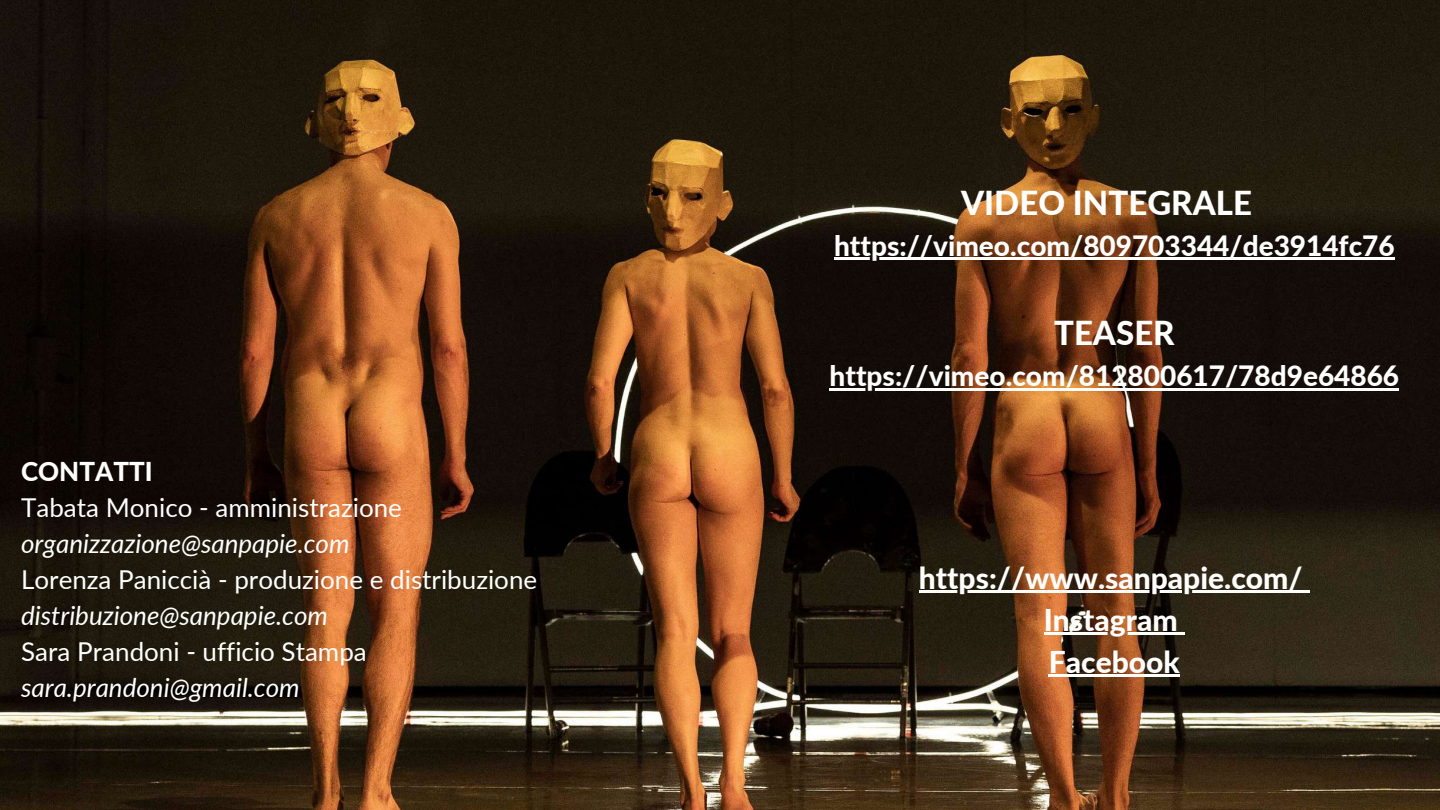
<style>
.page{position:relative;width:1440px;height:810px;background:#fff}
.page>*{position:absolute;margin:0;border:0;box-sizing:border-box;transform-origin:0 0}
.t1{font:800 33px "Lato";color:#fffffe}
.t2{font:800 30px/42px "Lato";color:#fffffe;text-align:center}
.t3{font:800 28px "Lato";color:#fffffe}
.t4{font:26px "Lato";color:#fffffe}
.t5{font:italic 26px "Lato";color:#fffffe}
.t6{font:800 26px "Lato";color:#fffffe}
</style>
<div class="page">
<img style="left:0;top:0;width:1440px;height:810px">
<hr style="left:834px;top:257px;width:561px;height:3px;background:#fffffe">
<hr style="left:830px;top:388px;width:569px;height:2px;background:#fffffe">
<hr style="left:919px;top:590px;width:384px;height:3px;background:#fffffe">
<svg style="left:1303px;top:590px;width:7px;height:3px"></svg>
<hr style="left:1044px;top:632px;width:134px;height:3px;background:#fffffe">
<svg style="left:1178px;top:632px;width:7px;height:3px"></svg>
<hr style="left:1049px;top:674px;width:131px;height:3px;background:#fffffe">
<p class="t6" style="left:21px;top:455px;width:133px">CONTATTI</p>
<p class="t4" style="left:21px;top:491px;width:382px">Tabata Monico - amministrazione</p>
<p class="t5" style="left:21px;top:527px;width:330px">organizzazione@sanpapie.com</p>
<p class="t4" style="left:21px;top:563px;width:518px">Lorenza Paniccià - produzione e distribuzione</p>
<p class="t5" style="left:21px;top:599px;width:308px">distribuzione@sanpapie.com</p>
<p class="t4" style="left:21px;top:635px;width:347px">Sara Prandoni - ufficio Stampa</p>
<p class="t5" style="left:21px;top:671px;width:280px">sara.prandoni@gmail.com</p>
<p class="t1" style="left:961px;top:182px;width:292px">VIDEO INTEGRALE</p>
<p class="t3" style="left:834px;top:228px;width:562px">https://vimeo.com/809703344/de3914fc76</p>
<p class="t1" style="left:1054px;top:313px;width:122px">TEASER</p>
<p class="t3" style="left:830px;top:359px;width:571px">https://vimeo.com/812800617/78d9e64866</p>
<p class="t2" style="left:919px;top:556px;width:385px">https://www.sanpapie.com/<br>Instagram<br>Facebook</p>
</div>
